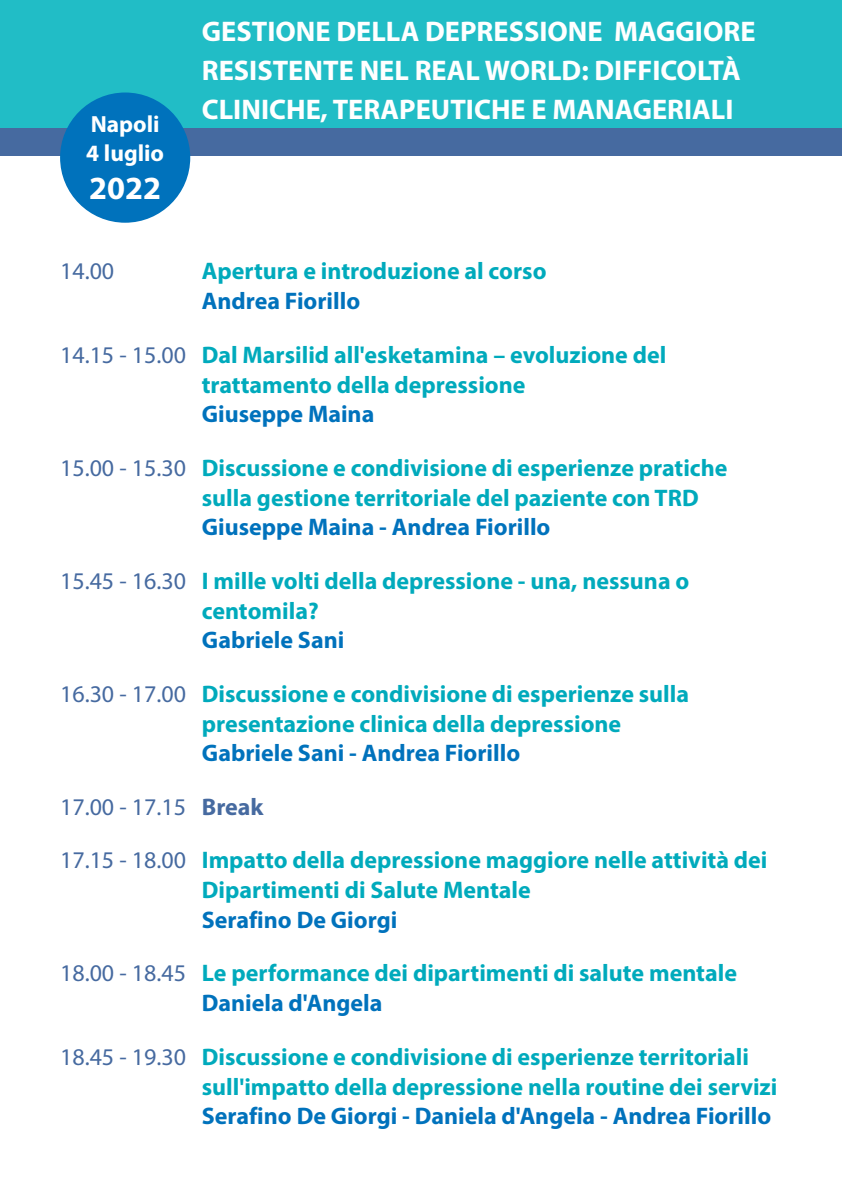
<style>
.page{position:relative;width:842px;height:1191px;background:#fff}
.page>*{position:absolute;margin:0;border:0;box-sizing:border-box;transform-origin:0 0}
.t1{font:700 32.4px "Myriad Pro";color:#fff}
.t2{font:700 28.4px/38.8px "Myriad Pro";color:#fff}
.t3{font:700 24px/29.8px "Myriad Pro";color:#00aabc}
.t4{font:700 24px "Myriad Pro";color:#0072bc}
.t5{font:24px "Myriad Pro";color:#466aa0}
.t6{font:700 23.4px/29px "Myriad Pro";color:#fff}
.s1{font-weight:700}
</style>
<div class="page">
<div style="left:0;top:0;width:842px;height:139px;background:#21bdc6"></div>
<div style="left:0;top:128px;width:842px;height:28px;background:#466aa0"></div>
<div style="left:60px;top:92px;width:130px;height:131px;background:#0072bc;border-radius:50%"></div>
<p class="t6" style="left:86px;top:112px;width:79px">Napoli<br>4 luglio</p>
<h1 class="t1" style="left:89px;top:175px;width:74px">2022</h1>
<p class="t2" style="left:202px;top:15px;width:555px">GESTIONE DELLA DEPRESSIONE MAGGIORE<br>RESISTENTE NEL REAL WORLD: DIFFICOLTÀ<br>CLINICHE, TERAPEUTICHE E MANAGERIALI</p>
<p class="t5" style="left:60px;top:261px;width:56px">14.00</p>
<p class="t3" style="left:202px;top:258px;width:346px">Apertura e introduzione al corso</p>
<p class="t4" style="left:202px;top:291px;width:160px">Andrea Fiorillo</p>
<p class="t5" style="left:60px;top:345px;width:127px">14.15 - 15.00</p>
<p class="t3" style="left:202px;top:342px;width:466px">Dal Marsilid all'esketamina – evoluzione del trattamento della depressione</p>
<p class="t4" style="left:202px;top:404px;width:174px">Giuseppe Maina</p>
<p class="t5" style="left:60px;top:458px;width:127px">15.00 - 15.30</p>
<p class="t3" style="left:202px;top:455px;width:527px">Discussione e condivisione di esperienze pratiche sulla gestione territoriale del paziente con TRD</p>
<p class="t4" style="left:202px;top:517px;width:350px">Giuseppe Maina - Andrea Fiorillo</p>
<p class="t5" style="left:60px;top:571px;width:127px">15.45 - 16.30</p>
<p class="t3" style="left:202px;top:568px;width:489px">I mille volti della depressione - una, nessuna o centomila?</p>
<p class="t4" style="left:202px;top:630px;width:144px">Gabriele Sani</p>
<p class="t5" style="left:60px;top:684px;width:127px">16.30 - 17.00</p>
<p class="t3" style="left:202px;top:681px;width:489px">Discussione e condivisione di esperienze sulla presentazione clinica della depressione</p>
<p class="t4" style="left:202px;top:743px;width:320px">Gabriele Sani - Andrea Fiorillo</p>
<p class="t5" style="left:60px;top:797px;width:205px">17.00 - 17.15 <span class="s1">Break</span></p>
<p class="t5" style="left:60px;top:850px;width:127px">17.15 - 18.00</p>
<p class="t3" style="left:202px;top:847px;width:567px">Impatto della depressione maggiore nelle attività dei<br>Dipartimenti di Salute Mentale</p>
<p class="t5" style="left:60px;top:963px;width:127px">18.00 - 18.45</p>
<p class="t5" style="left:60px;top:1046px;width:127px">18.45 - 19.30</p>
<p class="t4" style="left:202px;top:910px;width:197px">Serafino De Giorgi</p>
<p class="t3" style="left:202px;top:960px;width:537px">Le performance dei dipartimenti di salute mentale</p>
<p class="t4" style="left:202px;top:993px;width:182px">Daniela d'Angela</p>
<p class="t3" style="left:202px;top:1043px;width:577px">Discussione e condivisione di esperienze territoriali sull'impatto della depressione nella routine dei servizi</p>
<p class="t4" style="left:202px;top:1106px;width:571px">Serafino De Giorgi - Daniela d'Angela - Andrea Fiorillo</p>
</div>
